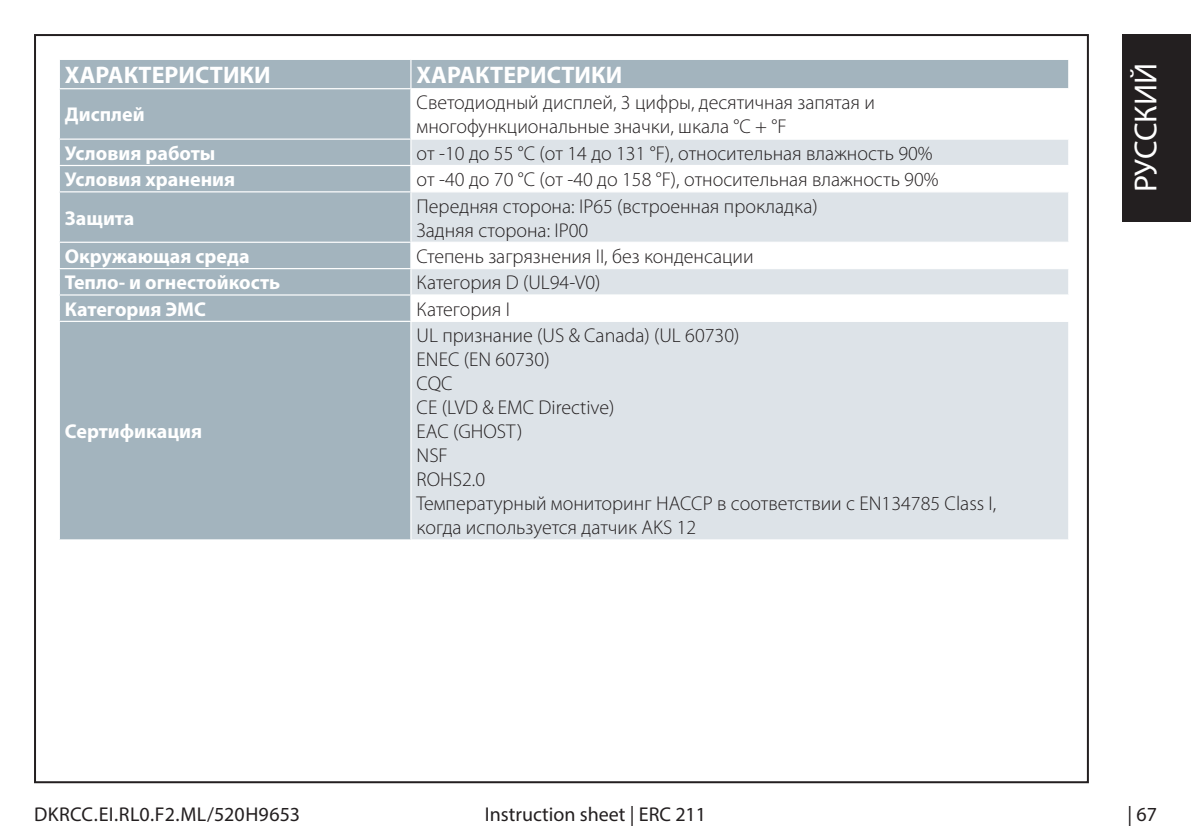
<style>
.page{position:relative;width:1191px;height:840px;background:#fff}
.page>*{position:absolute;margin:0;border:0;box-sizing:border-box;transform-origin:0 0}
.t1{font:32px "Myriad Pro";letter-spacing:-.005em;color:#fff}
.Title_table{font:700 24px "Myriad Pro";color:#fff}
.Text_table{font:300 20px/24px "Myriad Pro";color:#231f20}
.Text_table-2{font:700 20px "Myriad Pro";color:#fff}
.t2{font:20px "Myriad Pro";color:#231f20}
</style>
<div class="page">
<div style="left:1123px;top:34px;width:68px;height:187px;background:#231f20"></div>
<div style="left:60px;top:89px;width:350px;height:450px;background:#a3b4be"></div>
<svg style="left:411px;top:140px;width:657px;height:399px;fill:#dde3e8"></svg>
<div style="left:60px;top:60px;width:1009px;height:28px;background:#a3b4be"></div>
<hr style="left:59px;top:138px;width:352px;height:2px;background:#fff">
<hr style="left:59px;top:165px;width:352px;height:1px;background:#fff">
<hr style="left:411px;top:165px;width:658px;height:1px;background:#fff">
<svg style="left:410px;top:140px;width:1px;height:51px"></svg>
<hr style="left:59px;top:191px;width:352px;height:1px;background:#fff">
<hr style="left:411px;top:191px;width:658px;height:1px;background:#fff">
<hr style="left:59px;top:241px;width:352px;height:2px;background:#fff">
<hr style="left:411px;top:241px;width:658px;height:2px;background:#fff">
<hr style="left:59px;top:268px;width:352px;height:1px;background:#fff">
<hr style="left:411px;top:268px;width:658px;height:1px;background:#fff">
<hr style="left:59px;top:294px;width:352px;height:1px;background:#fff">
<hr style="left:411px;top:294px;width:658px;height:1px;background:#fff">
<svg style="left:410px;top:243px;width:1px;height:77px"></svg>
<hr style="left:59px;top:320px;width:352px;height:2px;background:#fff">
<hr style="left:411px;top:320px;width:658px;height:2px;background:#fff">
<p class="Title_table" style="left:65px;top:59px;width:207px">ХАРАКТЕРИСТИКИ</p>
<p class="Title_table" style="left:416px;top:59px;width:207px">ХАРАКТЕРИСТИКИ</p>
<p class="Text_table-2" style="left:65px;top:102px;width:81px">Дисплей</p>
<p class="Text_table" style="left:416px;top:91px;width:460px">Светодиодный дисплей, 3 цифры, десятичная запятая и многофункциональные значки, шкала °C + °F</p>
<p class="Text_table-2" style="left:65px;top:140px;width:152px">Условия работы</p>
<p class="Text_table" style="left:416px;top:141px;width:517px">от -10 до 55 °C (от 14 до 131 °F), относительная влажность 90%</p>
<p class="Text_table-2" style="left:65px;top:166px;width:172px">Условия хранения</p>
<p class="Text_table" style="left:416px;top:168px;width:523px">от -40 до 70 °C (от -40 до 158 °F), относительная влажность 90%</p>
<p class="Text_table-2" style="left:65px;top:205px;width:71px">Защита</p>
<p class="Text_table" style="left:416px;top:194px;width:402px">Передняя сторона: IP65 (встроенная прокладка)</p>
<p class="Text_table" style="left:416px;top:218px;width:173px">Задняя сторона: IP00</p>
<p class="Text_table-2" style="left:65px;top:243px;width:186px">Окружающая среда</p>
<p class="Text_table" style="left:416px;top:244px;width:339px">Степень загрязнения II, без конденсации</p>
<p class="Text_table-2" style="left:65px;top:269px;width:217px">Тепло- и огнестойкость</p>
<p class="Text_table" style="left:416px;top:271px;width:185px">Категория D (UL94-V0)</p>
<p class="Text_table-2" style="left:65px;top:296px;width:142px">Категория ЭМС</p>
<p class="Text_table" style="left:416px;top:297px;width:95px">Категория I</p>
<p class="Text_table-2" style="left:65px;top:418px;width:139px">Сертификация</p>
<p class="Text_table" style="left:416px;top:323px;width:324px">UL признание (US &amp; Canada) (UL 60730)</p>
<p class="Text_table" style="left:416px;top:347px;width:135px">ENEC (EN 60730)</p>
<p class="Text_table" style="left:416px;top:371px;width:37px">CQC</p>
<p class="Text_table" style="left:416px;top:395px;width:199px">CE (LVD &amp; EMC Directive)</p>
<p class="Text_table" style="left:416px;top:419px;width:107px">EAC (GHOST)</p>
<p class="Text_table" style="left:416px;top:443px;width:33px">NSF</p>
<p class="Text_table" style="left:416px;top:467px;width:70px">ROHS2.0</p>
<p class="Text_table" style="left:416px;top:491px;width:581px">Температурный мониторинг HACCP в соответствии с EN134785 Class I, когда используется датчик AKS 12</p>
<p class="t1" style="left:1126px;top:192px;width:130px;rotate:-90deg">РУССКИЙ</p>
<p class="t2" style="left:34px;top:801px;width:267px">DKRCC.EI.RL0.F2.ML/520H9653</p>
<p class="t2" style="left:485px;top:801px;width:223px">Instruction sheet | ERC 211</p>
<p class="t2" style="left:1127px;top:801px;width:31px">| 67</p>
</div>
